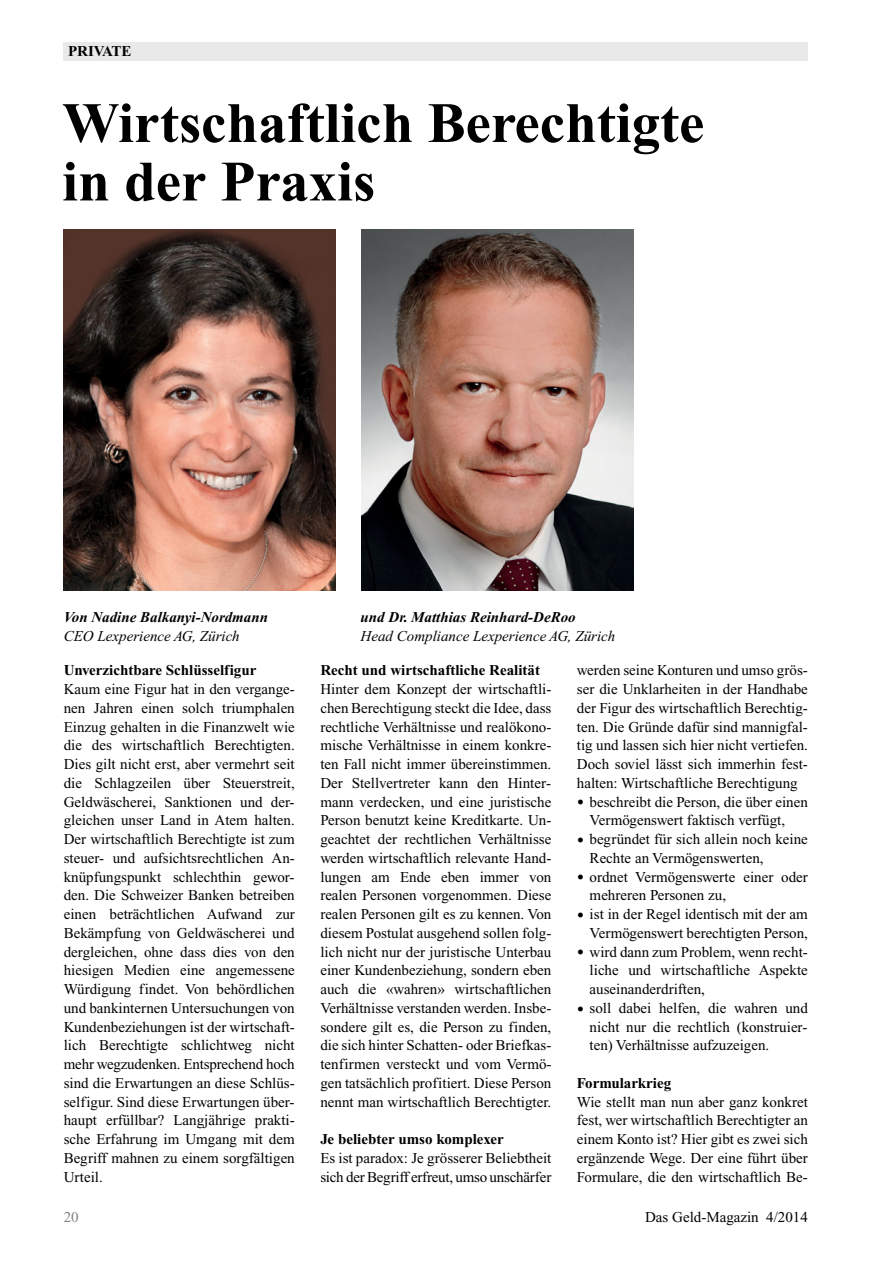
<style>
.page{position:relative;width:893px;height:1263px;background:#fff}
.page>*{position:absolute;margin:0;border:0;box-sizing:border-box;transform-origin:0 0}
.t1{font:700 57px/58.5px "Times New Roman PS Std";color:#000}
.t2{font:15px/18.8px "Times New Roman PS Std";color:#000;text-align:justify}
.t3{font:700 15px "Times New Roman PS Std";color:#000}
.t4{font:italic 15px "Times New Roman PS Std";color:#000}
.t5{font:italic 700 15px "Times New Roman PS Std";color:#000}
.t6{font:15px "Times New Roman PS Std";color:#808285}
.s1{font-weight:700;font-size:30px}
</style>
<div class="page">
<div style="left:64px;top:43px;width:744px;height:18px;background:#e9e9ea"></div>
<img style="left:64px;top:229px;width:272px;height:361px">
<img style="left:361px;top:229px;width:273px;height:361px">
<p class="t3" style="left:68px;top:46px;width:65px">Private</p>
<h1 class="t1" style="left:62px;top:100px;width:644px">Wirtschaftlich Berechtigte in der Praxis</h1>
<p class="t5" style="left:64px;top:612px;width:206px">Von Nadine Balkanyi-Nordmann</p>
<p class="t5" style="left:361px;top:612px;width:217px">und Dr. Matthias Reinhard-DeRoo</p>
<p class="t4" style="left:64px;top:631px;width:177px">CEO Lexperience AG, Zürich</p>
<p class="t4" style="left:361px;top:631px;width:256px">Head Compliance Lexperience AG, Zürich</p>
<p class="t3" style="left:64px;top:665px;width:194px">Unverzichtbare Schlüsselfigur</p>
<p class="t2" style="left:64px;top:681px;width:233px">Kaum eine Figur hat in den vergange&shy;nen Jahren einen solch triumphalen Einzug gehalten in die Finanzwelt wie die des wirtschaftlich Berechtigten.<br>Dies gilt nicht erst, aber vermehrt seit die Schlagzeilen über Steuerstreit, Geldwäscherei, Sanktionen und der&shy;gleichen unser Land in Atem halten.<br>Der wirtschaftlich Berechtigte ist zum steuer- und aufsichtsrechtlichen An&shy;knüpfungspunkt schlechthin gewor&shy;den. Die Schweizer Banken betreiben einen beträchtlichen Aufwand zur Bekämpfung von Geldwäscherei und dergleichen, ohne dass dies von den hiesigen Medien eine angemessene Würdigung findet. Von behördlichen und bankinternen Untersuchungen von Kundenbeziehungen ist der wirtschaft&shy;lich Berechtigte schlichtweg nicht mehr wegzudenken. Entsprechend hoch sind die Erwartungen an diese Schlüs&shy;selfigur. Sind diese Erwartungen über&shy;haupt erfüllbar? Langjährige prakti&shy;sche Erfahrung im Umgang mit dem Begriff mahnen zu einem sorgfältigen Urteil.</p>
<p class="t3" style="left:320px;top:665px;width:221px">recht und wirtschaftliche realität</p>
<p class="t2" style="left:320px;top:681px;width:233px">Hinter dem Konzept der wirtschaftli&shy;chen Berechtigung steckt die Idee, dass rechtliche Verhältnisse und realökono&shy;mische Verhältnisse in einem konkre&shy;ten Fall nicht immer übereinstimmen.<br>Der Stellvertreter kann den Hinter&shy;mann verdecken, und eine juristische Person benutzt keine Kreditkarte. Un&shy;geachtet der rechtlichen Verhältnisse werden wirtschaftlich relevante Hand&shy;lungen am Ende eben immer von realen Personen vorgenommen. Diese realen Personen gilt es zu kennen. Von diesem Postulat ausgehend sollen folg&shy;lich nicht nur der juristische Unterbau einer Kundenbeziehung, sondern eben auch die «wahren» wirtschaftlichen Verhältnisse verstanden werden. Insbe&shy;sondere gilt es, die Person zu finden, die sich hinter Schatten- oder Briefkas&shy;tenfirmen versteckt und vom Vermö&shy;gen tatsächlich profitiert. Diese Person nennt man wirtschaftlich Berechtigter.</p>
<p class="t3" style="left:320px;top:1134px;width:185px">Je beliebter umso komplexer</p>
<p class="t2" style="left:320px;top:1150px;width:233px">Es ist paradox: Je grösserer Beliebtheit sich der Begriff erfreut, umso unschärfer</p>
<p class="t2" style="left:577px;top:662px;width:233px">werden seine Konturen und umso grös-</p>
<p class="t2" style="left:577px;top:681px;width:233px">ser die Unklarheiten in der Handhabe</p>
<p class="t2" style="left:577px;top:700px;width:233px">der Figur des wirtschaftlich Berechtig-</p>
<p class="t2" style="left:577px;top:718px;width:233px">ten. Die Gründe dafür sind mannigfal-</p>
<p class="t2" style="left:577px;top:737px;width:233px">tig und lassen sich hier nicht vertiefen.</p>
<p class="t2" style="left:577px;top:756px;width:233px">Doch soviel lässt sich immerhin fest-</p>
<p class="t2" style="left:577px;top:775px;width:222px">halten: Wirtschaftliche Berechtigung</p>
<p class="t2" style="left:577px;top:793px;width:233px"><span class="s1">.</span> beschreibt die Person, die über einen</p>
<p class="t2" style="left:590px;top:812px;width:197px">Vermögenswert faktisch verfügt,</p>
<p class="t2" style="left:577px;top:831px;width:233px"><span class="s1">.</span> begründet für sich allein noch keine</p>
<p class="t2" style="left:590px;top:850px;width:176px">Rechte an Vermögenswerten,</p>
<p class="t2" style="left:577px;top:868px;width:233px"><span class="s1">.</span> ordnet Vermögenswerte einer oder</p>
<p class="t2" style="left:590px;top:887px;width:138px">mehreren Personen zu,</p>
<p class="t2" style="left:577px;top:906px;width:233px"><span class="s1">.</span> ist in der Regel identisch mit der am</p>
<p class="t2" style="left:590px;top:925px;width:220px">Vermögenswert berechtigten Person,</p>
<p class="t2" style="left:577px;top:943px;width:233px"><span class="s1">.</span> wird dann zum Problem, wenn recht-</p>
<p class="t2" style="left:590px;top:962px;width:220px">liche und wirtschaftliche Aspekte</p>
<p class="t2" style="left:590px;top:981px;width:117px">auseinanderdriften,</p>
<p class="t2" style="left:577px;top:1000px;width:233px"><span class="s1">.</span> soll dabei helfen, die wahren und</p>
<p class="t2" style="left:590px;top:1018px;width:219px">nicht nur die rechtlich (konstruier-</p>
<p class="t2" style="left:590px;top:1037px;width:181px">ten) Verhältnisse aufzuzeigen.</p>
<p class="t3" style="left:577px;top:1078px;width:96px">Formularkrieg</p>
<p class="t2" style="left:577px;top:1093px;width:233px">Wie stellt man nun aber ganz konkret fest, wer wirtschaftlich Berechtigter an einem Konto ist? Hier gibt es zwei sich ergänzende Wege. Der eine führt über Formulare, die den wirtschaftlich Be-</p>
<p class="t6" style="left:64px;top:1212px;width:16px">20</p>
<p class="t2" style="left:645px;top:1209px;width:164px">Das Geld-Magazin 4/2014</p>
</div>
